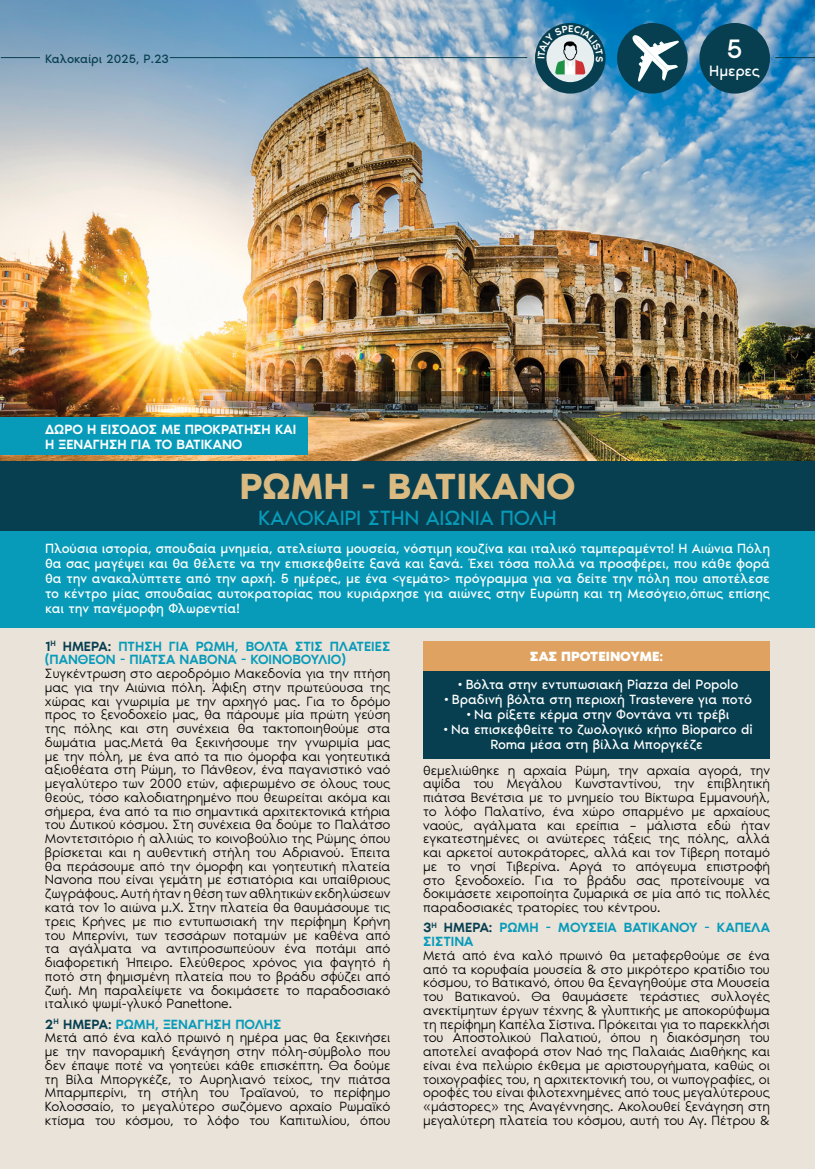
<style>
.page{position:relative;width:815px;height:1170px;background:#fff}
.page>*{position:absolute;margin:0;border:0;box-sizing:border-box;transform-origin:0 0}
.t1{font:600 37.5px "Noir Pro";color:#daba81}
.t2{font:27.5px "Noir Pro";color:#fff}
.t3{font:21.25px "Noir Pro";letter-spacing:-.01em;color:#079bb9}
.t4{font:15.38px "Noir Pro";letter-spacing:-.01em;color:#fff}
.t5{font:300 13.75px/13.8px "Noir Pro";letter-spacing:-.01em;color:#000;text-align:justify}
.t6{font:13.75px/15px "Noir Pro";letter-spacing:-.01em;color:#fff;text-align:justify}
.t7{font:500 13.75px/13.8px "Noir Pro";color:#079bb9}
.t8{font:500 13.75px/15px "Noir Pro";color:#fff}
.t9{font:700 13.75px "Noir Pro";color:#fff}
.t10{font:12.5px "Noir Pro";letter-spacing:-.01em;color:#073f50}
.s1{color:#073f50}
.s2{font-weight:500;color:#073f50}
.s3{font-weight:500;color:#079bb9}
.s4{font-weight:600}
</style>
<div class="page">
<div style="left:0;top:0;width:815px;height:1168px;background:#eae3da"></div>
<img style="left:1px;top:0;width:814px;height:461px">
<div style="left:0;top:461px;width:815px;height:101px;background:#073f50"></div>
<div style="left:0;top:531px;width:815px;height:97px;background:#079bb9"></div>
<hr style="left:1px;top:57px;width:39px;height:1px;background:#073f50">
<hr style="left:170px;top:57px;width:357px;height:1px;background:#073f50">
<div style="left:699px;top:23px;width:71px;height:71px;background:#073f50;border-radius:50%"></div>
<div style="left:617px;top:23px;width:71px;height:71px;background:#073f50;border-radius:50%"></div>
<svg style="left:632px;top:35px;width:47px;height:47px"></svg>
<div style="left:423px;top:641px;width:347px;height:117px;background:#dfa260"></div>
<div style="left:423px;top:671px;width:347px;height:87px;background:#073f50"></div>
<div style="left:0;top:417px;width:308px;height:37px;background:#079bb9"></div>
<hr style="left:775px;top:57px;width:40px;height:1px;background:#073f50">
<div style="left:535px;top:23px;width:71px;height:71px;background:#073f50;border-radius:50%"></div>
<div style="left:546px;top:34px;width:48px;height:48px;background:#e6eef0;border-radius:50%"></div>
<img style="left:555px;top:62px;width:30px;height:12px">
<svg style="left:538px;top:26px;width:65px;height:36px"></svg>
<p class="t10" style="left:45px;top:49px;width:125px">Καλοκαίρι 2025, P.23</p>
<p class="t8" style="left:45px;top:420px;width:253px">ΔΏΡΟ Η ΕΊΣΟΔΟΣ ΜΕ ΠΡΟΚΡΑΤΗΣΗ ΚΑΙ<br>Η ΞΕΝΆΓΗΣΗ ΓΙΑ ΤΟ ΒΑΤΙΚΑΝΌ</p>
<h2 class="t2" style="left:727px;top:27px;width:18px">5</h2>
<p class="t4" style="left:709px;top:59px;width:52px">Ημερες</p>
<h1 class="t1" style="left:239px;top:456px;width:338px">ΡΩΜΗ - ΒΑΤΙΚΑΝΟ</h1>
<h3 class="t3" style="left:258px;top:501px;width:300px">ΚΑΛΟΚΑΙΡΙ ΣΤΗΝ ΑΙΩΝΙΑ ΠΟΛΗ</h3>
<p class="t6" style="left:45px;top:540px;width:727px">Πλούσια ιστορία, σπουδαία μνημεία, ατελείωτα μουσεία, νόστιμη κουζίνα και ιταλικό ταμπεραμέντο! Η Αιώνια Πόλη θα σας μαγέψει και θα θέλετε να την επισκεφθείτε ξανά και ξανά. Έχει τόσα πολλά να προσφέρει, που κάθε φορά θα την ανακαλύπτετε από την αρχή. 5 ημέρες, με ένα &lt;γεμάτο&gt; πρόγραμμα για να δείτε την πόλη που αποτέλεσε το κέντρο μίας σπουδαίας αυτοκρατορίας που κυριάρχησε για αιώνες στην Ευρώπη και τη Μεσόγειο,όπως επίσης και την πανέμορφη Φλωρεντία!</p>
<p class="t7" style="left:45px;top:638px;width:347px"><span class="s1">1</span><sup>Η</sup> <span class="s1">ΗΜΕΡΑ:</span> ΠΤΉΣΗ ΓΙΑ ΡΏΜΗ, ΒΌΛΤΑ ΣΤΙΣ ΠΛΑΤΕΊΕΣ (ΠΆΝΘΕΟΝ - ΠΙΆΤΣΑ ΝΑΒΌΝΑ - ΚΟΙΝΟΒΟΎΛΙΟ)</p>
<p class="t5" style="left:45px;top:665px;width:347px">Συγκέντρωση στο αεροδρόμιο Μακεδονία για την πτήση μας για την Αιώνια πόλη. Άφιξη στην πρωτεύουσα της χώρας και γνωριμία με την αρχηγό μας. Για το δρόμο προς το ξενοδοχείο μας, θα πάρουμε μία πρώτη γεύση της πόλης και στη συνέχεια θα τακτοποιηθούμε στα δωμάτια μας.Μετά θα ξεκινήσουμε την γνωριμία μας με την πόλη, με ένα από τα πιο όμορφα και γοητευτικά αξιοθέατα στη Ρώμη, το Πάνθεον, ένα παγανιστικό ναό μεγαλύτερο των 2000 ετών, αφιερωμένο σε όλους τους θεούς, τόσο καλοδιατηρημένο που θεωρείται ακόμα και σήμερα, ένα από τα πιο σημαντικά αρχιτεκτονικά κτήρια του Δυτικού κόσμου. Στη συνέχεια θα δούμε το Παλάτσο Μοντετσιτόριο ή αλλιώς το κοινοβούλιο της Ρώμης όπου βρίσκεται και η αυθεντική στήλη του Αδριανού. Έπειτα θα περάσουμε από την όμορφη και γοητευτική πλατεία Navona που είναι γεμάτη με εστιατόρια και υπαίθριους ζωγράφους. Αυτή ήταν η θέση των αθλητικών εκδηλώσεων κατά τον 1ο αιώνα μ.Χ. Στην πλατεία θα θαυμάσουμε τις τρεις Κρήνες με πιο εντυπωσιακή την περίφημη Κρήνη του Μπερνίνι, των τεσσάρων ποταμών με καθένα από τα αγάλματα να αντιπροσωπεύουν ένα ποτάμι από διαφορετική Ήπειρο. Ελεύθερος χρόνος για φαγητό ή ποτό στη φημισμένη πλατεία που το βράδυ σφύζει από ζωή. Μη παραλείψετε να δοκιμάσετε το παραδοσιακό ιταλικό ψωμί-γλυκό Panettone.</p>
<p class="t5" style="left:45px;top:1016px;width:347px;text-align:left"><span class="s2">2</span><sup>Η</sup> <span class="s2">ΗΜΕΡΑ:</span> <span class="s3">ΡΏΜΗ, ΞΕΝΆΓΗΣΗ ΠΌΛΗΣ<br></span>Μετά από ένα καλό πρωινό η ημέρα μας θα ξεκινήσει με την πανοραμική ξενάγηση στην πόλη-σύμβολο που δεν έπαψε ποτέ να γοητεύει κάθε επισκέπτη. Θα δούμε τη Βίλα Μποργκέζε, το Αυρηλιανό τείχος, την πιάτσα Μπαρμπερίνι, τη στήλη του Τραϊανού, το περίφημο Κολοσσαίο, το μεγαλύτερο σωζόμενο αρχαίο Ρωμαϊκό κτίσμα του κόσμου, το λόφο του Καπιτωλίου, όπου</p>
<p class="t9" style="left:530px;top:644px;width:135px">ΣΑΣ ΠΡΟΤΕΙΝΟΥΜΕ<span class="s4">:</span></p>
<p class="t6" style="left:455px;top:676px;width:285px">•Βόλτα στην εντυπωσιακή Piazza del Popolo</p>
<p class="t6" style="left:441px;top:691px;width:312px">•Βραδινή βόλτα στη περιοχή Trastevere για ποτό</p>
<p class="t6" style="left:464px;top:706px;width:268px">•Να ρίξετε κέρμα στην Φοντάνα ντι τρέβι</p>
<p class="t6" style="left:440px;top:721px;width:314px;text-align:center">•Να επισκεφθείτε το ζωολογικό κήπο Bioparco di<br>Roma μέσα στη βίλλα Μποργκέζε</p>
<p class="t5" style="left:423px;top:762px;width:348px">θεμελιώθηκε η αρχαία Ρώμη, την αρχαία αγορά, την αψίδα του Μεγάλου Κωνσταντίνου, την επιβλητική πιάτσα Βενέτσια με το μνημείο του Βίκτωρα Εμμανουήλ, το λόφο Παλατίνο, ένα χώρο σπαρμένο με αρχαίους ναούς, αγάλματα και ερείπια – μάλιστα εδώ ήταν εγκατεστημένες οι ανώτερες τάξεις της πόλης, αλλά και αρκετοί αυτοκράτορες, αλλά και τον Τίβερη ποταμό με το νησί Τιβερίνα. Αργά το απόγευμα επιστροφή στο ξενοδοχείο. Για το βράδυ σας προτείνουμε να δοκιμάσετε χειροποίητα ζυμαρικά σε μία από τις πολλές παραδοσιακές τρατορίες του κέντρου.</p>
<p class="t7" style="left:423px;top:919px;width:348px"><span class="s1">3</span><sup>Η</sup> <span class="s1">ΗΜΕΡΑ:</span> ΡΏΜΗ - ΜΟΥΣΕΊΑ ΒΑΤΙΚΑΝΟΎ - ΚΑΠΈΛΑ<br>ΣΊΣΤΙΝΑ</p>
<p class="t5" style="left:423px;top:947px;width:348px">Μετά από ένα καλό πρωινό θα μεταφερθούμε σε ένα από τα κορυφαία μουσεία &amp; στο μικρότερο κρατίδιο του κόσμου, το Βατικανό, όπου θα ξεναγηθούμε στα Μουσεία του Βατικανού. Θα θαυμάσετε τεράστιες συλλογές ανεκτίμητων έργων τέχνης &amp; γλυπτικής με αποκορύφωμα τη περίφημη Καπέλα Σίστινα. Πρόκειται για το παρεκκλήσι του Αποστολικού Παλατιού, όπου η διακόσμηση του αποτελεί αναφορά στον Ναό της Παλαιάς Διαθήκης και είναι ένα πελώριο έκθεμα με αριστουργήματα, καθώς οι τοιχογραφίες του, η αρχιτεκτονική του, οι νωπογραφίες, οι οροφές του είναι φιλοτεχνημένες από τους μεγαλύτερους «μάστορες» της Αναγέννησης. Ακολουθεί ξενάγηση στη μεγαλύτερη πλατεία του κόσμου, αυτή του Αγ. Πέτρου &amp;</p>
</div>
